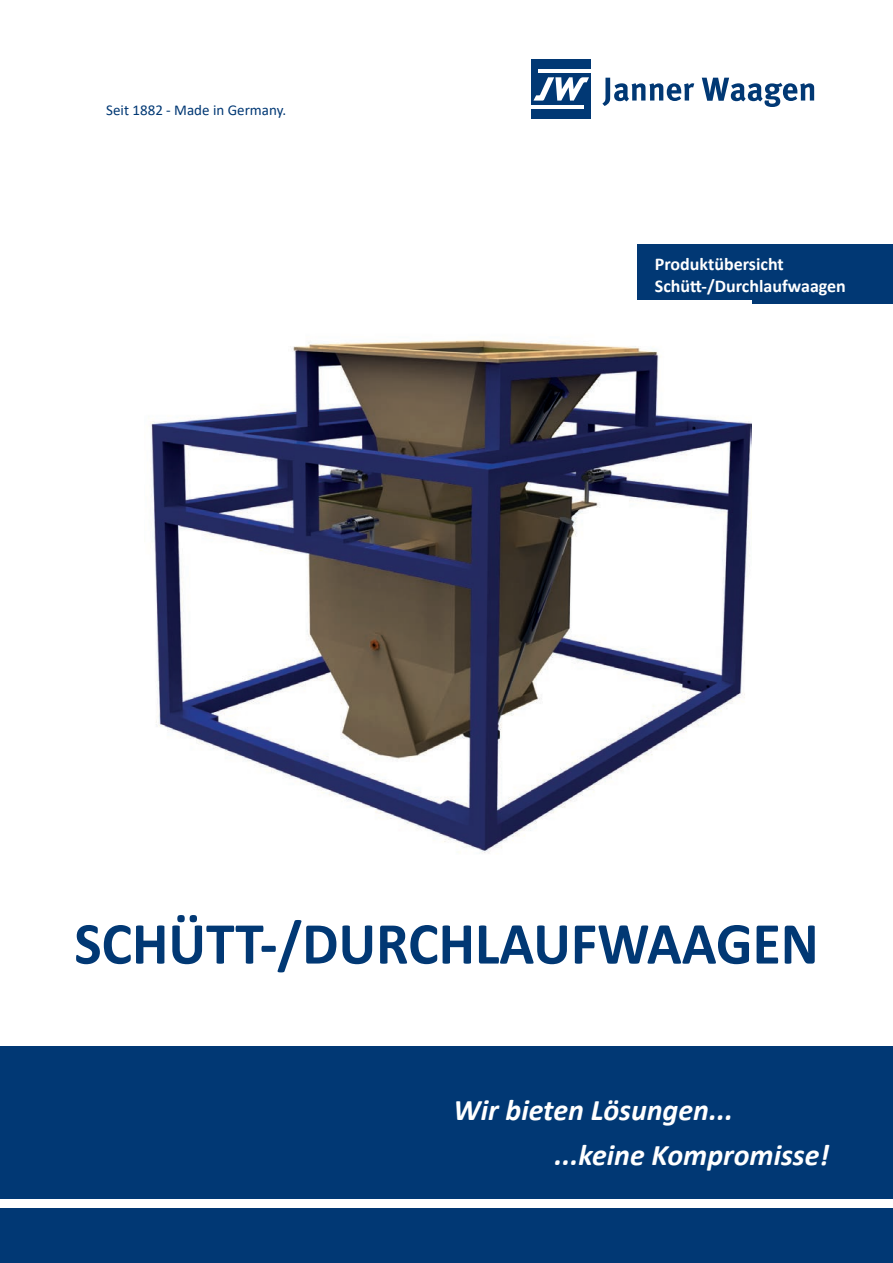
<style>
.page{position:relative;width:893px;height:1263px;background:#fff}
.page>*{position:absolute;margin:0;border:0;box-sizing:border-box;transform-origin:0 0}
.t1{font:700 60px "Calibri";color:#013874;scale:.96 1}
.t2{font:italic 700 30px "Calibri";color:#fff}
.t3{font:700 18px/21.6px "Calibri";color:#fff}
.t4{font:15px "Calibri";color:#013874}
</style>
<div class="page">
<div style="left:0;top:1046px;width:893px;height:217px;background:#013874"></div>
<div style="left:638px;top:244px;width:255px;height:60px;background:#013874"></div>
<div style="left:532px;top:60px;width:59px;height:59px;background:#013874"></div>
<hr style="left:538px;top:69px;width:53px;height:4px;background:#fff">
<hr style="left:532px;top:106px;width:52px;height:3px;background:#fff">
<svg style="left:533px;top:77px;width:56px;height:24px"></svg>
<svg style="left:602px;top:78px;width:212px;height:29px"></svg>
<div style="left:0;top:1199px;width:893px;height:9px;background:#fff"></div>
<img style="left:150px;top:301px;width:602px;height:552px">
<p class="t4" style="left:106px;top:100px;width:181px">Seit 1882 - Made in Germany.</p>
<p class="t3" style="left:655px;top:253px;width:193px">Produktübersicht<br>Schütt-/Durchlaufwaagen</p>
<p class="t1" style="left:74px;top:901px;width:777px">SCHÜTT-/DURCHLAUFWAAGEN</p>
<p class="t2" style="left:454px;top:1089px;width:281px">Wir bieten Lösungen...</p>
<p class="t2" style="left:555px;top:1134px;width:276px">...keine Kompromisse!</p>
</div>
